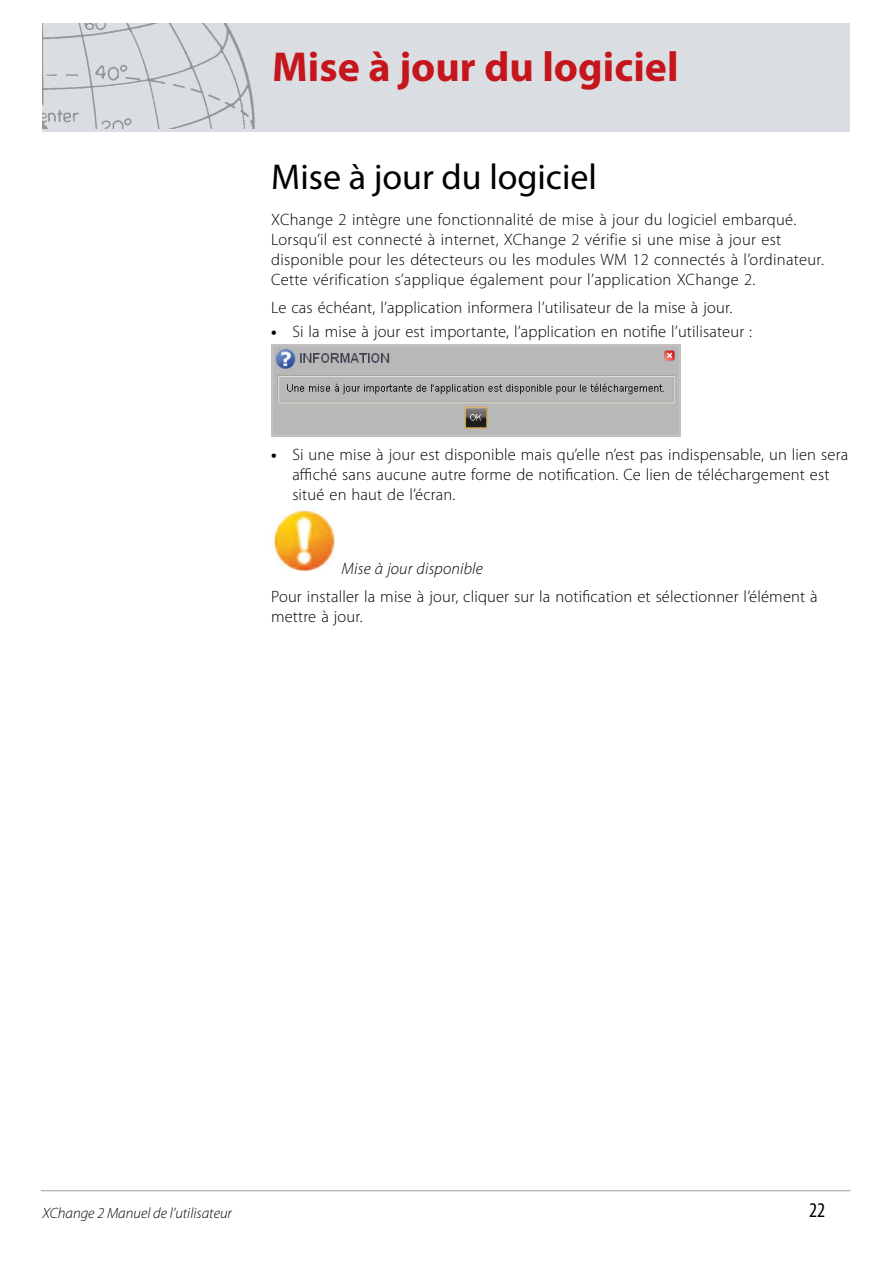
<style>
.page{position:relative;width:893px;height:1263px;background:#fff}
.page>*{position:absolute;margin:0;border:0;box-sizing:border-box;transform-origin:0 0}
.t1{font:700 42px "Myriad Pro";color:#c4161c}
.t2{font:36px "Myriad Pro";color:#000}
.t3{font:condensed 21px "Myriad Pro";color:#000}
.t4{font:300 16.5px/19.8px "Myriad Pro";letter-spacing:.01em;color:#000}
.t5{font:italic 300 16.5px "Myriad Pro";letter-spacing:.01em;color:#000}
.t6{font:italic 300 15px "Myriad Pro";color:#000}
.s1{font-weight:700}
</style>
<div class="page">
<div style="left:43px;top:23px;width:807px;height:109px;background:#dadde1"></div>
<img style="left:43px;top:23px;width:211px;height:106px">
<hr style="left:41px;top:1190px;width:809px;height:1px;background:#a0adb7">
<img style="left:271px;top:345px;width:410px;height:91px">
<img style="left:271px;top:508px;width:64px;height:63px">
<h1 class="t1" style="left:272px;top:39px;width:408px">Mise à jour du logiciel</h1>
<h2 class="t2" style="left:271px;top:154px;width:327px">Mise à jour du logiciel</h2>
<p class="t4" style="left:271px;top:210px;width:554px">XChange 2 intègre une fonctionnalité de mise à jour du logiciel embarqué.<br>Lorsqu’il est connecté à internet, XChange 2 vérifie si une mise à jour est disponible pour les détecteurs ou les modules WM 12 connectés à l’ordinateur.<br>Cette vérification s’applique également pour l’application XChange 2.</p>
<p class="t4" style="left:271px;top:298px;width:463px">Le cas échéant, l’application informera l’utilisateur de la mise à jour.</p>
<p class="t4" style="left:271px;top:322px;width:482px"><span class="s1">•</span> Si la mise à jour est importante, l’application en notifie l’utilisateur :</p>
<p class="t4" style="left:292px;top:445px;width:557px;text-indent:-21px"><span class="s1">•</span> Si une mise à jour est disponible mais qu’elle n’est pas indispensable, un lien sera affiché sans aucune autre forme de notification. Ce lien de téléchargement est situé en haut de l’écran.</p>
<p class="t5" style="left:341px;top:559px;width:143px">Mise à jour disponible</p>
<p class="t4" style="left:271px;top:587px;width:548px">Pour installer la mise à jour, cliquer sur la notification et sélectionner l’élément à mettre à jour.</p>
<p class="t6" style="left:43px;top:1205px;width:191px">XChange 2 Manuel de l’utilisateur</p>
<p class="t3" style="left:809px;top:1197px;width:18px">22</p>
</div>
